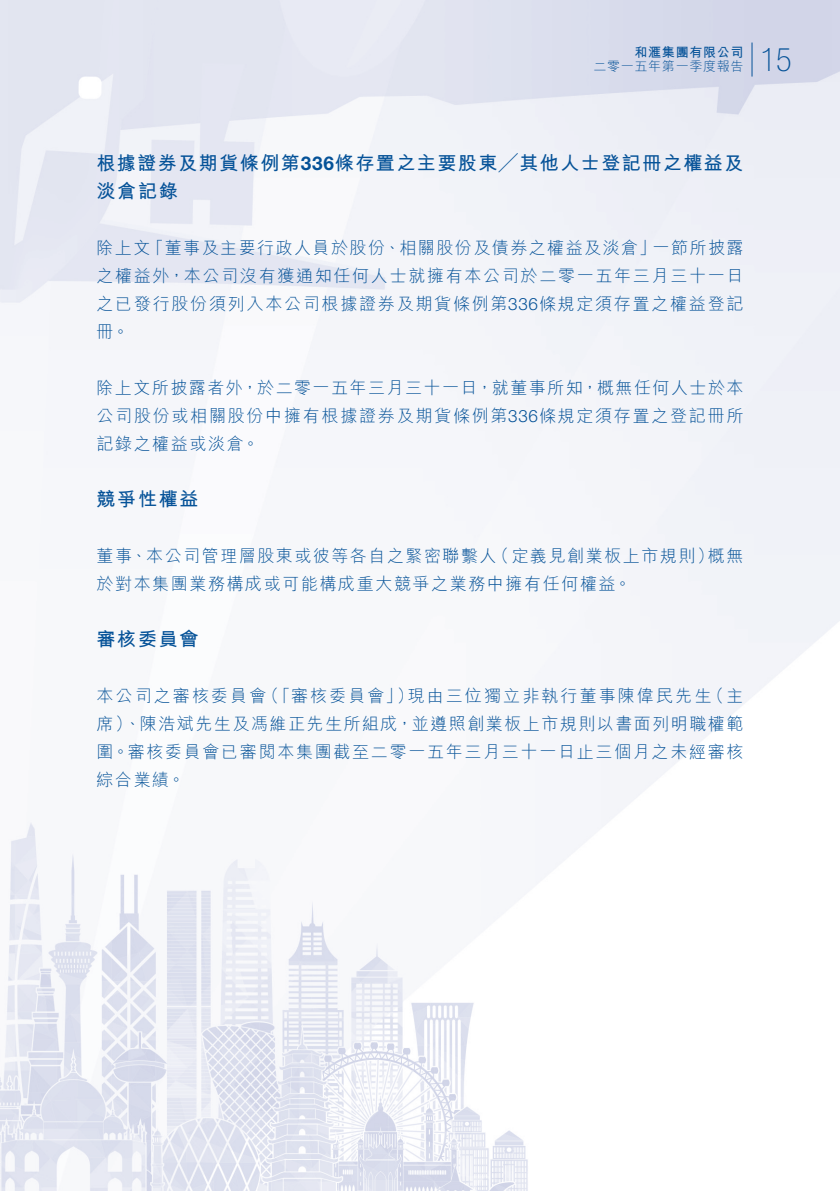
<style>
.page{position:relative;width:840px;height:1191px;background:#fff}
.page>*{position:absolute;margin:0;border:0;box-sizing:border-box;transform-origin:0 0}
.t1{font:100 condensed 32.4px "Helvetica Neue LT Std";color:#055298}
.t2{font:19px/28px "M Hei HK Bold B5 pc H";letter-spacing:.08em;color:#055298}
.t3{font:17px/28px "M Hei HK Light B5 pc H";letter-spacing:.1em;color:#055298;text-align:justify}
.t4{font:13px "M Hei HK Light B5 pc H";letter-spacing:.055em;color:#055298}
.t5{font:13px "M Hei HK Bold B5 pc H";letter-spacing:.055em;color:#055298}
.s1{font-family:"Helvetica Neue LT Std";font-weight:700}
.s2{font-family:"Helvetica Neue LT Std";font-weight:300}
</style>
<div class="page">
<img style="left:0;top:0;width:839px;height:1191px">
<hr style="left:751px;top:43px;width:1px;height:34px;background:#055298">
<p class="t5" style="left:634px;top:47px;width:110px">和滙集團有限公司</p>
<p class="t4" style="left:593px;top:61px;width:151px">二零一五年第一季度報告</p>
<h1 class="t1" style="left:760px;top:41px;width:33px">15</h1>
<p class="t2" style="left:96px;top:151px;width:648px">根據證券及期貨條例第<span class="s1">336</span>條存置之主要股東╱其他人士登記冊之權益及淡倉記錄</p>
<p class="t3" style="left:96px;top:236px;width:648px">除上文「董事及主要行政人員於股份、相關股份及債券之權益及淡倉」一節所披露之權益外，本公司沒有獲通知任何人士就擁有本公司於二零一五年三月三十一日之已發行股份須列入本公司根據證券及期貨條例第<span class="s2">336</span>條規定須存置之權益登記冊。</p>
<p class="t3" style="left:96px;top:376px;width:648px">除上文所披露者外，於二零一五年三月三十一日，就董事所知，概無任何人士於本公司股份或相關股份中擁有根據證券及期貨條例第<span class="s2">336</span>條規定須存置之登記冊所記錄之權益或淡倉。</p>
<p class="t2" style="left:96px;top:487px;width:104px">競爭性權益</p>
<p class="t3" style="left:96px;top:544px;width:648px">董事、本公司管理層股東或彼等各自之緊密聯繫人（定義見創業板上市規則）概無於對本集團業務構成或可能構成重大競爭之業務中擁有任何權益。</p>
<p class="t2" style="left:96px;top:627px;width:104px">審核委員會</p>
<p class="t3" style="left:96px;top:684px;width:648px">本公司之審核委員會（「審核委員會」）現由三位獨立非執行董事陳偉民先生（主席）、陳浩斌先生及馮維正先生所組成，並遵照創業板上市規則以書面列明職權範圍。審核委員會已審閱本集團截至二零一五年三月三十一日止三個月之未經審核綜合業績。</p>
</div>
